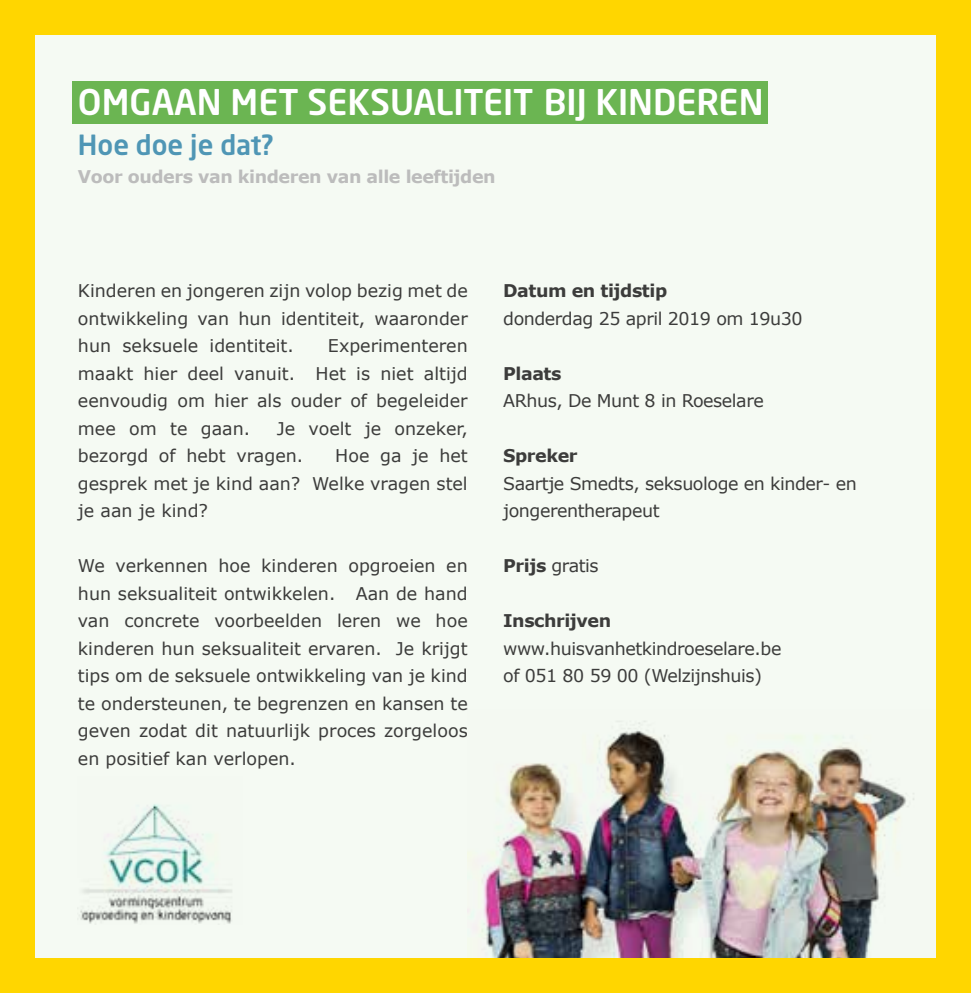
<style>
.page{position:relative;width:971px;height:993px;background:#fff}
.page>*{position:absolute;margin:0;border:0;box-sizing:border-box;transform-origin:0 0}
.t1{font:35px "Neo Sans Std Medium TR";color:#fff}
.t2{font:27.5px "Neo Sans Std Medium TR";color:#4f96b5}
.t3{font:17.5px/27.5px "Verdana";color:#3c3c3b;text-align:justify}
.t4{font:17.5px/27.5px "Verdana";letter-spacing:-.025em;color:#3c3c3b}
.t5{font:700 17.5px "Verdana";letter-spacing:-.025em;color:#3c3c3b}
.t6{font:700 17.5px "Verdana";letter-spacing:-.025em;color:#bcbcbc}
.s1{font-weight:700}
</style>
<div class="page">
<div style="left:0;top:0;width:971px;height:992px;background:#ffd600"></div>
<div style="left:35px;top:35px;width:900px;height:922px;background:#f5faf3"></div>
<div style="left:73px;top:81px;width:695px;height:42px;background:#6bb552"></div>
<img style="left:468px;top:721px;width:446px;height:236px">
<img style="left:79px;top:804px;width:153px;height:119px">
<h1 class="t1" style="left:78px;top:80px;width:687px">OMGAAN MET SEKSUALITEIT BIJ KINDEREN</h1>
<h2 class="t2" style="left:78px;top:128px;width:197px">Hoe doe je dat?</h2>
<p class="t6" style="left:78px;top:165px;width:419px">Voor ouders van kinderen van alle leeftijden</p>
<p class="t3" style="left:78px;top:277px;width:391px">Kinderen en jongeren zijn volop bezig met de ontwikkeling van hun identiteit, waaronder hun seksuele identiteit.</p>
<p class="t3" style="left:78px;top:332px;width:391px;text-indent:250px">Experimenteren maakt hier deel vanuit. Het is niet altijd eenvoudig om hier als ouder of begeleider mee om te gaan.</p>
<p class="t3" style="left:78px;top:414px;width:391px;text-indent:199px">Je voelt je onzeker, bezorgd of hebt vragen.</p>
<p class="t3" style="left:78px;top:442px;width:391px;text-indent:257px">Hoe ga je het gesprek met je kind aan? Welke vragen stel je aan je kind?</p>
<p class="t3" style="left:78px;top:552px;width:391px">We verkennen hoe kinderen opgroeien en hun seksualiteit ontwikkelen. Aan de hand van concrete voorbeelden leren we hoe kinderen hun seksualiteit ervaren. Je krijgt tips om de seksuele ontwikkeling van je kind te ondersteunen, te begrenzen en kansen te geven zodat dit natuurlijk proces zorgeloos en positief kan verlopen.</p>
<p class="t5" style="left:503px;top:279px;width:166px">Datum en tijdstip</p>
<p class="t4" style="left:503px;top:304px;width:301px">donderdag 25 april 2019 om 19u30</p>
<p class="t5" style="left:503px;top:362px;width:60px">Plaats</p>
<p class="t4" style="left:503px;top:387px;width:262px">ARhus, De Munt 8 in Roeselare</p>
<p class="t5" style="left:503px;top:444px;width:76px">Spreker</p>
<p class="t4" style="left:503px;top:469px;width:355px">Saartje Smedts, seksuologe en kinder- en jongerentherapeut</p>
<p class="t3" style="left:503px;top:552px;width:97px"><span class="s1">Prijs</span> gratis</p>
<p class="t5" style="left:503px;top:609px;width:109px">Inschrijven</p>
<p class="t4" style="left:503px;top:634px;width:280px">www.huisvanhetkindroeselare.be of 051 80 59 00 (Welzijnshuis)</p>
</div>
